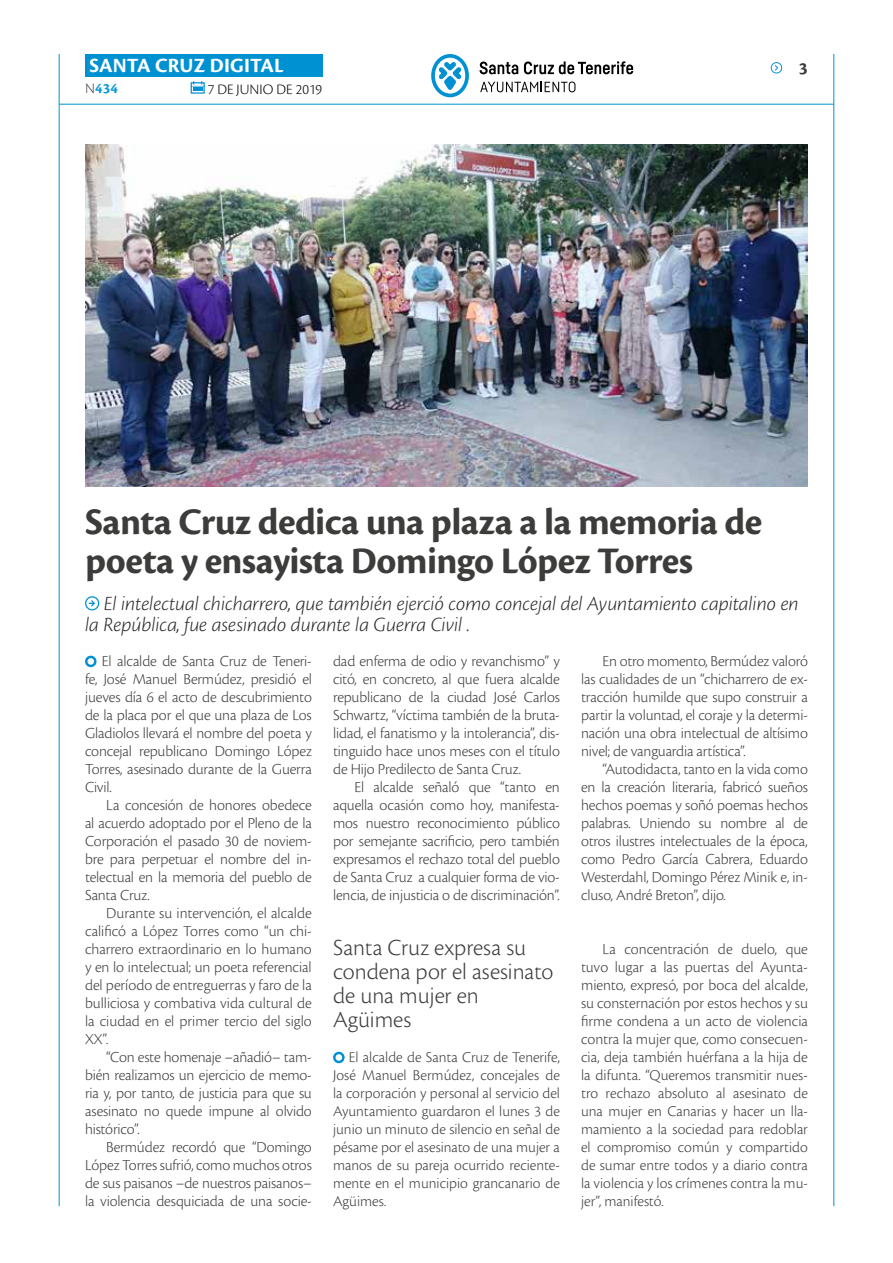
<style>
.page{position:relative;width:893px;height:1263px;background:#fff}
.page>*{position:absolute;margin:0;border:0;box-sizing:border-box;transform-origin:0 0}
.t1{font:700 39px/39px "Cronos Pro";letter-spacing:-.015em;color:#3c3c3b}
.t2{font:300 24px/24px "Cronos Pro";color:#3c3c3b}
.t3{font:italic 300 21px/21px "Cronos Pro";letter-spacing:-.005em;color:#282827}
.t4{font:700 21px "Cronos Pro";letter-spacing:.005em;color:#fff}
.t5{font:700 18px "Cronos Pro";color:#3c3c3b}
.t6{font:300 15.9px/18px "Cronos Pro";letter-spacing:-.01em;color:#3c3c3b;text-align:justify}
.t7{font:300 15.6px/18px "Cronos Pro";color:#3c3c3b;text-align:justify}
.t8{font:300 15px "Cronos Pro";color:#000}
.t9{font:700 15px "Cronos Pro";color:#079bd8}
.s1{font-weight:300;color:#3c3c3b}
.s2{font-size:15.9px}
</style>
<div class="page">
<hr style="left:59px;top:104px;width:775px;height:1px;background:#0091d3">
<div style="left:85px;top:54px;width:238px;height:23px;background:#0091d3"></div>
<svg style="left:191px;top:81px;width:14px;height:13px"></svg>
<hr style="left:59px;top:54px;width:1px;height:1152px;background:#0091d3">
<hr style="left:833px;top:54px;width:1px;height:1152px;background:#0091d3">
<svg style="left:771px;top:62px;width:12px;height:11px"></svg>
<svg style="left:431px;top:54px;width:38px;height:43px"></svg>
<svg style="left:480px;top:62px;width:38px;height:12px"></svg>
<svg style="left:524px;top:61px;width:109px;height:13px"></svg>
<svg style="left:480px;top:82px;width:95px;height:10px"></svg>
<svg style="left:333px;top:1051px;width:12px;height:13px"></svg>
<svg style="left:85px;top:655px;width:12px;height:13px"></svg>
<img style="left:85px;top:144px;width:723px;height:342px">
<svg style="left:85px;top:596px;width:14px;height:14px"></svg>
<h3 class="t4" style="left:89px;top:53px;width:196px">SANTA CRUZ DIGITAL</h3>
<p class="t9" style="left:85px;top:80px;width:34px"><span class="s1">N</span>434</p>
<p class="t8" style="left:208px;top:80px;width:116px">7 DE JUNIO DE 2019</p>
<p class="t5" style="left:799px;top:58px;width:10px">3</p>
<h1 class="t1" style="left:85px;top:503px;width:679px">Santa Cruz dedica una plaza a la memoria de poeta y ensayista Domingo López Torres</h1>
<h3 class="t3" style="left:85px;top:593px;width:715px;text-indent:19px">El intelectual chicharrero, que también ejerció como concejal del Ayuntamiento capitalino en la República, fue asesinado durante la Guerra Civil .</h3>
<p class="t6" style="left:85px;top:652px;width:228px;text-indent:17px">El alcalde de Santa Cruz de Teneri&shy;fe, José Manuel Bermúdez, presidió el jueves día 6 el acto de descubrimiento de la placa por el que una plaza de Los Gladiolos llevará el nombre del poeta y concejal republicano Domingo López Torres, asesinado durante de la Guerra Civil.</p>
<p class="t6" style="left:85px;top:796px;width:228px;text-indent:21px">La concesión de honores obedece al acuerdo adoptado por el Pleno de la Corporación el pasado 30 de noviem&shy;bre para perpetuar el nombre del in&shy;telectual en la memoria del pueblo de Santa Cruz.</p>
<p class="t6" style="left:85px;top:904px;width:228px;text-indent:21px">Durante su intervención, el alcalde calificó a López Torres como “un chi&shy;charrero extraordinario en lo humano y en lo intelectual; un poeta referencial del período de entreguerras y faro de la bulliciosa y combativa vida cultural de la ciudad en el primer tercio del siglo XX”.</p>
<p class="t6" style="left:85px;top:1048px;width:228px;text-indent:21px">“Con este homenaje –añadió– tam&shy;bién realizamos un ejercicio de memo&shy;ria y, por tanto, de justicia para que su asesinato no quede impune al olvido histórico”.</p>
<p class="t6" style="left:85px;top:1138px;width:228px;text-indent:21px">Bermúdez recordó que “Domingo López Torres sufrió, como muchos otros de sus paisanos –de nuestros paisanos– la violencia desquiciada de una socie-</p>
<p class="t6" style="left:333px;top:652px;width:228px">dad enferma de odio y revanchismo” y citó, en concreto, al que fuera alcalde republicano de la ciudad José Carlos Schwartz, “víctima también de la bruta&shy;lidad, el fanatismo y la intolerancia”, dis&shy;tinguido hace unos meses con el título de Hijo Predilecto de Santa Cruz.</p>
<p class="t6" style="left:333px;top:778px;width:228px;text-indent:21px">El alcalde señaló que “tanto en aquella ocasión como hoy, manifesta&shy;mos nuestro reconocimiento público por semejante sacrificio, pero también expresamos el rechazo total del pueblo de Santa Cruz a cualquier forma de vio&shy;lencia, de injusticia o de discriminación”.</p>
<h2 class="t2" style="left:333px;top:935px;width:222px">Santa Cruz expresa su condena por el asesinato de una mujer en<br>Agüimes</h2>
<p class="t7" style="left:333px;top:1048px;width:228px;text-indent:16px">El alcalde de Santa Cruz de Tenerife, José Manuel Bermúdez, concejales de la corporación y personal al servicio del Ayuntamiento guardaron el lunes 3 de junio un minuto de silencio en señal de pésame por el asesinato de una mujer a manos de su pareja ocurrido reciente&shy;mente en el municipio grancanario de Agüimes.</p>
<p class="t6" style="left:581px;top:652px;width:228px;text-indent:21px">En otro momento, Bermúdez valoró las cualidades de un “chicharrero de ex&shy;tracción humilde que supo construir a partir la voluntad, el coraje y la determi&shy;nación una obra intelectual de altísimo nivel; de vanguardia artística”.</p>
<p class="t6" style="left:581px;top:760px;width:228px;text-indent:21px">“Autodidacta, tanto en la vida como en la creación literaria, fabricó sueños hechos poemas y soñó poemas hechos palabras. Uniendo su nombre al de otros ilustres intelectuales de la época, como Pedro García Cabrera, Eduardo Westerdahl, Domingo Pérez Minik e, in&shy;cluso, André Breton”, dijo.</p>
<p class="t6" style="left:581px;top:940px;width:228px;text-indent:21px">La concentración de duelo, que tuvo lugar a las puertas del Ayunta&shy;miento, expresó, por boca del alcalde, su consternación por estos hechos y su firme condena a un acto de violencia contra la mujer que, como consecuen&shy;cia, deja también huérfana a la hija de</p>
<p class="t7" style="left:581px;top:1066px;width:228px"><span class="s2">la difunta.</span> “Queremos transmitir nues&shy;tro rechazo absoluto al asesinato de una mujer en Canarias y hacer un lla&shy;mamiento a la sociedad para redoblar el compromiso común y compartido de sumar entre todos y a diario contra la violencia y los crímenes contra la mu&shy;jer”, manifestó.</p>
</div>
